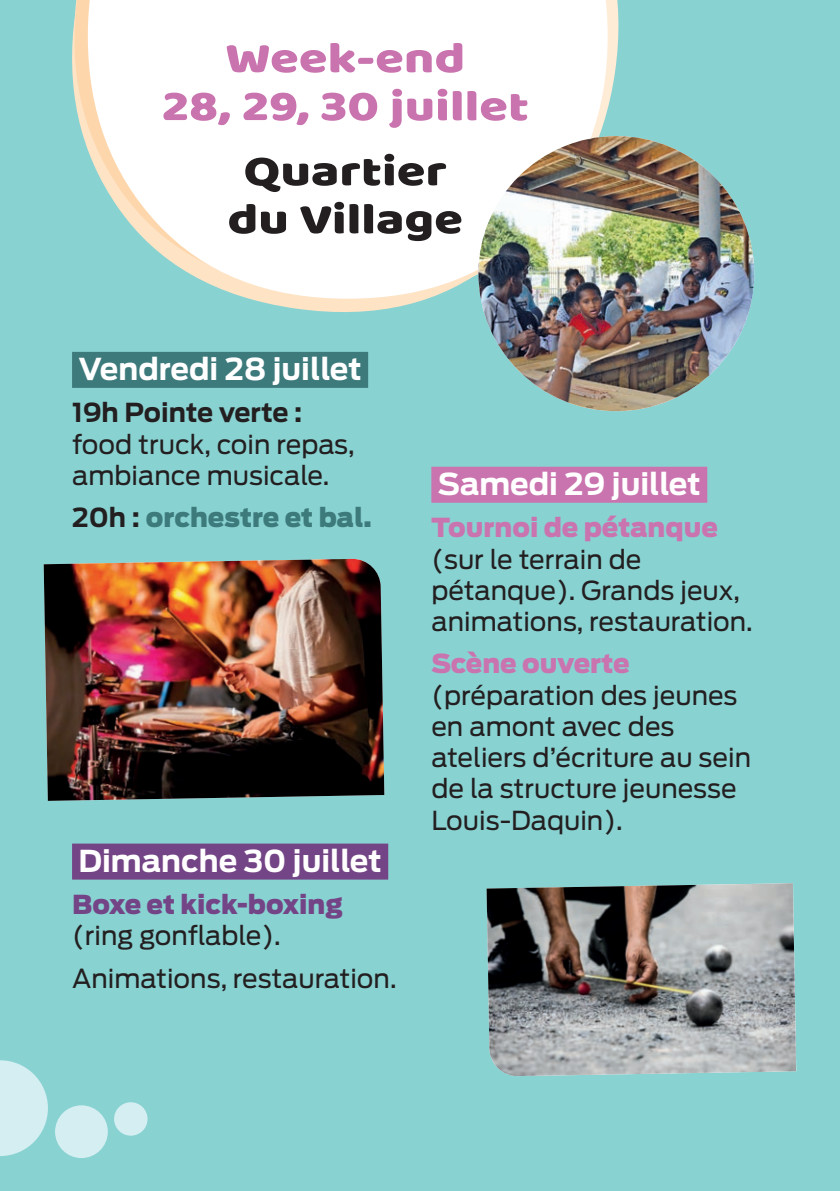
<style>
.page{position:relative;width:840px;height:1191px;background:#fff}
.page>*{position:absolute;margin:0;border:0;box-sizing:border-box;transform-origin:0 0}
.t1{font:44px/48px "Baloo Thambi";color:#ca74af;text-align:center;scale:1.19 1}
.t2{font:44px/48px "Baloo Thambi";color:#231f20;text-align:center;scale:1.19 1}
.t3{font:700 30px "Antenna";color:#fff}
.t4{font:26px/31.2px "Antenna";color:#231f20}
.t5{font:900 26px/31.2px "Antenna";color:#744586}
.t6{font:900 26px "Antenna";color:#3d7a7c}
.s1{font-weight:700}
.s2{font-weight:700;color:#231f20}
.s3{font-weight:400;color:#231f20}
.s4{font-weight:900;color:#ca74af}
</style>
<div class="page">
<div style="left:0;top:0;width:839px;height:1191px;background:#89d2d2"></div>
<svg style="left:262px;top:302px;width:221px;height:10px"></svg>
<svg style="left:72px;top:0;width:354px;height:302px"></svg>
<svg style="left:88px;top:0;width:519px;height:299px;background:#f7faf9"></svg>
<svg style="left:0;top:1060px;width:48px;height:96px"></svg>
<div style="left:55px;top:1105px;width:53px;height:53px;background:#d4eef2;border-radius:50%"></div>
<div style="left:114px;top:1102px;width:33px;height:33px;background:#d4eef2;border-radius:50%"></div>
<div style="left:72px;top:352px;width:296px;height:36px;background:#3d7a7c"></div>
<div style="left:431px;top:467px;width:276px;height:36px;background:#ca74af"></div>
<div style="left:72px;top:843px;width:316px;height:36px;background:#744586"></div>
<img style="left:44px;top:559px;width:340px;height:242px">
<img style="left:486px;top:883px;width:309px;height:193px">
<img style="left:478px;top:136px;width:275px;height:275px;border-radius:138px">
<p class="t1" style="left:161px;top:36px;width:310px">Week-end<br>28, 29, 30 juillet</p>
<p class="t2" style="left:227px;top:149px;width:199px">Quartier du Village</p>
<p class="t3" style="left:78px;top:351px;width:284px">Vendredi 28 juillet</p>
<p class="t4" style="left:72px;top:397px;width:284px"><span class="s1">19h Pointe verte : </span>food truck, coin repas, ambiance musicale.</p>
<p class="t6" style="left:72px;top:502px;width:301px"><span class="s2">20h :</span> orchestre et bal.</p>
<p class="t3" style="left:78px;top:842px;width:304px">Dimanche 30 juillet</p>
<p class="t5" style="left:72px;top:889px;width:272px">Boxe et kick-boxing <span class="s3">(ring gonflable).</span></p>
<p class="t4" style="left:72px;top:963px;width:326px">Animations, restauration.</p>
<p class="t3" style="left:437px;top:466px;width:264px">Samedi 29 juillet</p>
<p class="t4" style="left:431px;top:512px;width:323px"><span class="s4">Tournoi de pétanque </span>(sur le terrain de pétanque). Grands jeux, animations, restauration.</p>
<p class="t4" style="left:431px;top:648px;width:321px"><span class="s4">Scène ouverte </span>(préparation des jeunes en amont avec des ateliers d’écriture au sein de la structure jeunesse<br>Louis-Daquin).</p>
</div>
